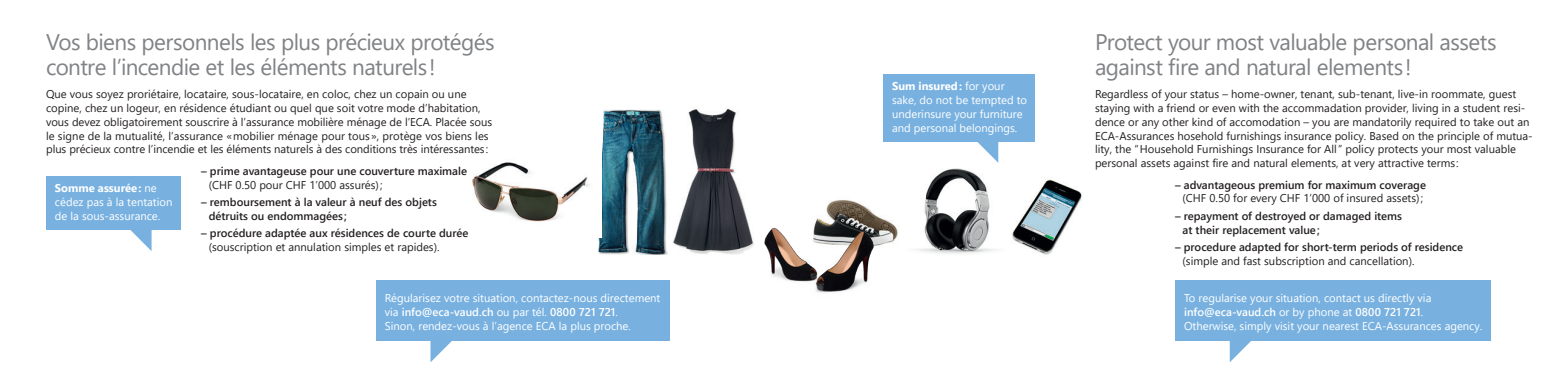
<style>
.page{position:relative;width:1567px;height:373px;background:#fff}
.page>*{position:absolute;margin:0;border:0;box-sizing:border-box;transform-origin:0 0}
.t1{font:22.5px/25px "Segoe UI";letter-spacing:-.025em;color:#808285}
.t2{font:11.25px/13.8px "Segoe UI";color:#231f20}
.t3{font:11.25px/13.8px "Segoe UI";color:#fff}
.t4{font:600 11.25px/13.8px "Segoe UI";color:#231f20}
.s1{font-weight:700}
.s2{font-weight:600}
</style>
<div class="page">
<img style="left:693px;top:109px;width:61px;height:145px">
<img style="left:826px;top:200px;width:72px;height:46px">
<img style="left:916px;top:159px;width:83px;height:95px">
<img style="left:764px;top:210px;width:114px;height:83px">
<img style="left:598px;top:109px;width:95px;height:145px">
<img style="left:472px;top:139px;width:129px;height:98px">
<img style="left:986px;top:172px;width:96px;height:83px">
<div style="left:46px;top:176px;width:135px;height:53px;background:#78b1e0"></div>
<svg style="left:127px;top:229px;width:24px;height:22px"></svg>
<svg style="left:973px;top:141px;width:25px;height:21px"></svg>
<div style="left:883px;top:74px;width:152px;height:67px;background:#78b1e0"></div>
<div style="left:376px;top:280px;width:293px;height:60px;background:#78b1e0"></div>
<svg style="left:430px;top:340px;width:25px;height:21px"></svg>
<div style="left:1175px;top:280px;width:315px;height:60px;background:#78b1e0"></div>
<svg style="left:1229px;top:340px;width:25px;height:21px"></svg>
<h1 class="t1" style="left:46px;top:28px;width:450px">Vos biens personnels les plus précieux protégés contre l’incendie et les éléments naturels!</h1>
<h1 class="t1" style="left:1094px;top:28px;width:403px">Protect your most valuable personal assets against fire and natural elements!</h1>
<p class="t3" style="left:892px;top:78px;width:137px"><span class="s1">Sum insured:</span> for your sake, do not be tempted to underinsure your furniture and personal belongings.</p>
<p class="t2" style="left:46px;top:86px;width:447px">Que vous soyez proriétaire, locataire, sous-locataire, en coloc, chez un copain ou une copine, chez un logeur, en résidence étudiant ou quel que soit votre mode d’habitation, vous devez obligatoirement souscrire à l’assurance mobilière ménage de l’ECA. Placée sous le signe de la mutualité, l’assurance «mobilier ménage pour tous», protège vos biens les plus précieux contre l’incendie et les éléments naturels à des conditions très intéressantes:</p>
<p class="t4" style="left:201px;top:163px;width:267px">– prime avantageuse pour une couverture maximale</p>
<p class="t2" style="left:209px;top:176px;width:175px">(CHF 0.50 pour CHF 1’000 assurés);</p>
<p class="t4" style="left:209px;top:194px;width:230px;text-indent:-8px">– remboursement à la valeur à neuf des objets détruits ou endommagées;</p>
<p class="t4" style="left:201px;top:225px;width:269px">– procédure adaptée aux résidences de courte durée</p>
<p class="t2" style="left:209px;top:239px;width:232px">(souscription et annulation simples et rapides).</p>
<p class="t2" style="left:1094px;top:86px;width:439px">Regardless of your status – home-owner, tenant, sub-tenant, live-in roommate, guest staying with a friend or even with the accommadation provider, living in a student resi&shy;dence or any other kind of accomodation – you are mandatorily required to take out an ECA-Assurances hosehold furnishings insurance policy. Based on the principle of mutua&shy;lity, the “Household Furnishings Insurance for All” policy protects your most valuable personal assets against fire and natural elements, at very attractive terms:</p>
<p class="t4" style="left:1174px;top:176px;width:252px">– advantageous premium for maximum coverage</p>
<p class="t2" style="left:1182px;top:190px;width:242px">(CHF 0.50 for every CHF 1’000 of insured assets);</p>
<p class="t4" style="left:1182px;top:208px;width:221px;text-indent:-8px">– repayment of destroyed or damaged items at their replacement value;</p>
<p class="t4" style="left:1174px;top:239px;width:290px">– procedure adapted for short-term periods of residence</p>
<p class="t2" style="left:1182px;top:252px;width:233px">(simple and fast subscription and cancellation).</p>
<p class="t3" style="left:55px;top:180px;width:119px"><span class="s1">Somme assurée:</span> ne cédez pas à la tentation de la sous-assurance.</p>
<p class="t3" style="left:385px;top:289px;width:277px">Régularisez votre situation, contactez-nous directement via <span class="s2">info@eca-vaud.ch</span> ou par tél. <span class="s2">0800 721 721</span>.<br>Sinon, rendez-vous à l’agence ECA la plus proche.</p>
<p class="t3" style="left:1183px;top:289px;width:300px">To regularise your situation, contact us directly via <span class="s2">info@eca-vaud.ch</span> or by phone at <span class="s2">0800 721 721</span>.<br>Otherwise, simply visit your nearest ECA-Assurances agency.</p>
</div>
